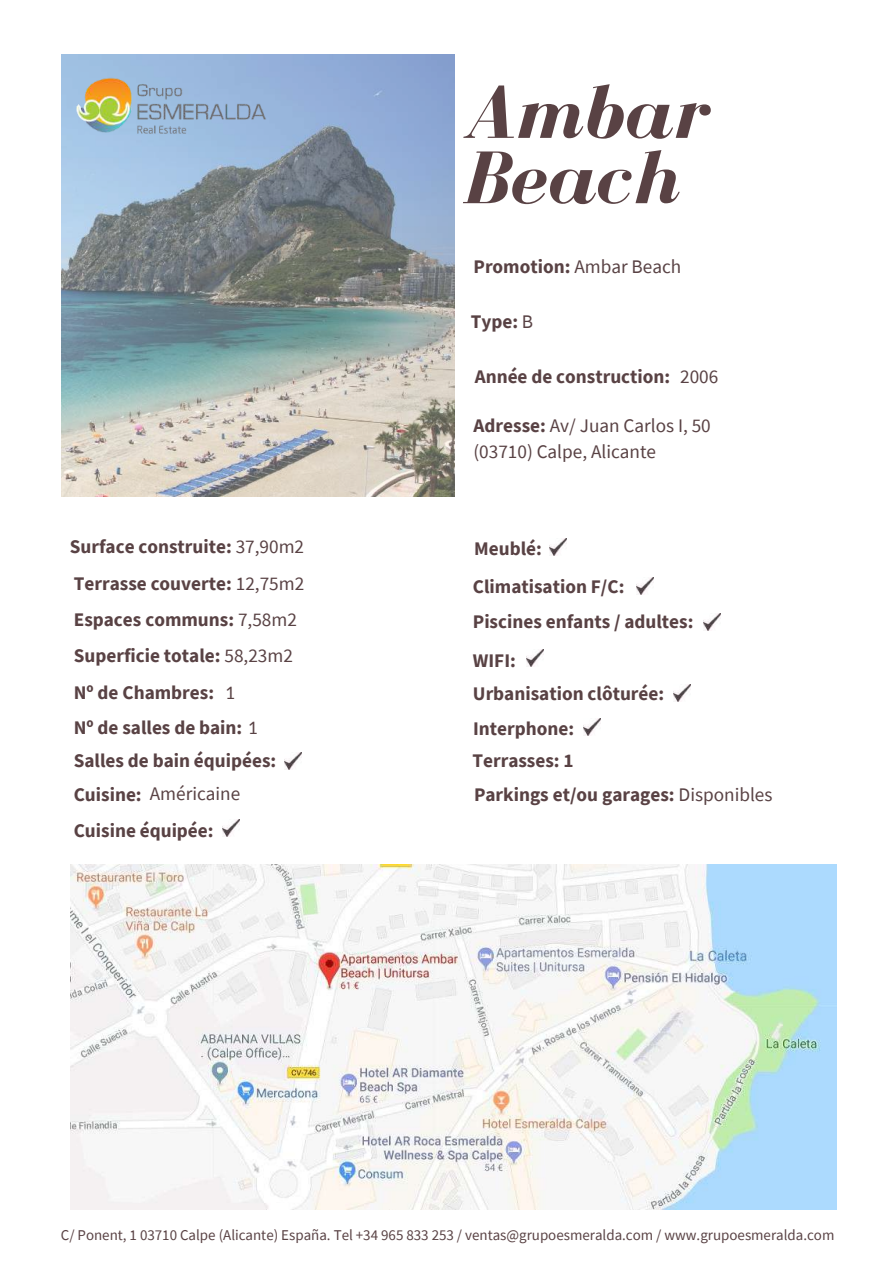
<style>
.page{position:relative;width:893px;height:1263px;background:#fff}
.page>*{position:absolute;margin:0;border:0;box-sizing:border-box;transform-origin:0 0}
.t1{font:italic 700 76.95px/65.2px "Bodoni FLF";color:#594244}
.t2{font:700 19.2px/35px "Source Sans Pro";color:#594244}
.t3{font:19.2px/26px "Source Sans Pro";color:#594244}
.t4{font:17.1px "Lato";color:#594244}
.t5{font:15px "Source Sans Pro";color:#594244}
.s1{font-weight:400}
.s2{font-weight:700}
</style>
<div class="page">
<img style="left:62px;top:54px;width:393px;height:443px">
<img style="left:73px;top:72px;width:195px;height:65px">
<img style="left:285px;top:752px;width:17px;height:17px">
<img style="left:223px;top:820px;width:17px;height:17px">
<img style="left:636px;top:578px;width:17px;height:16px">
<img style="left:549px;top:538px;width:17px;height:17px">
<img style="left:704px;top:614px;width:17px;height:17px">
<img style="left:527px;top:650px;width:17px;height:17px">
<img style="left:673px;top:685px;width:17px;height:16px">
<img style="left:583px;top:718px;width:17px;height:17px">
<img style="left:71px;top:865px;width:766px;height:344px">
<h1 class="t1" style="left:463px;top:80px;width:245px">Ambar<br>Beach</h1>
<p class="t2" style="left:474px;top:248px;width:209px">Promotion: <span class="s1">Ambar Beach</span></p>
<p class="t2" style="left:471px;top:303px;width:64px">Type: <span class="s1">B</span></p>
<p class="t2" style="left:475px;top:359px;width:197px">Année de construction:</p>
<p class="t3" style="left:680px;top:363px;width:40px">2006</p>
<p class="t3" style="left:473px;top:413px;width:239px"><span class="s2">Adresse:</span> Av/ Juan Carlos I, 50 (03710) Calpe, Alicante</p>
<p class="t2" style="left:70px;top:528px;width:236px;line-height:36.6px;text-align:justify">Surface construite: <span class="s1">37,90m2<br></span>Terrasse couverte: <span class="s1">12,75m2<br></span>Espaces communs: <span class="s1">7,58m2</span></p>
<p class="t2" style="left:474px;top:531px;width:69px">Meublé:</p>
<p class="t2" style="left:473px;top:569px;width:222px">Climatisation F/C:<br>Piscines enfants / adultes:</p>
<p class="t2" style="left:74px;top:638px;width:221px">Superficie totale: <span class="s1">58,23m2</span></p>
<p class="t2" style="left:473px;top:642px;width:45px">WIFI:</p>
<p class="t2" style="left:74px;top:675px;width:170px">Nº de Chambres:<br>Nº de salles de bain:</p>
<p class="t4" style="left:225px;top:682px;width:11px">1</p>
<p class="t4" style="left:248px;top:717px;width:11px">1</p>
<p class="t2" style="left:473px;top:676px;width:193px">Urbanisation clôturée:</p>
<p class="t2" style="left:473px;top:711px;width:103px">Interphone:</p>
<p class="t2" style="left:74px;top:742px;width:204px">Salles de bain équipées:</p>
<p class="t3" style="left:74px;top:780px;width:168px"><span class="s2">Cuisine:</span> Américaine</p>
<p class="t2" style="left:472px;top:743px;width:302px;line-height:33.8px">Terrasses: 1<br>Parkings et/ou garages: <span class="s1">Disponibles</span></p>
<p class="t2" style="left:74px;top:812px;width:141px">Cuisine équipée:</p>
<p class="t5" style="left:61px;top:1225px;width:775px">C/ Ponent, 1 03710 Calpe (Alicante) España. Tel +34 965 833 253 / ventas@grupoesmeralda.com / www.grupoesmeralda.com</p>
</div>
